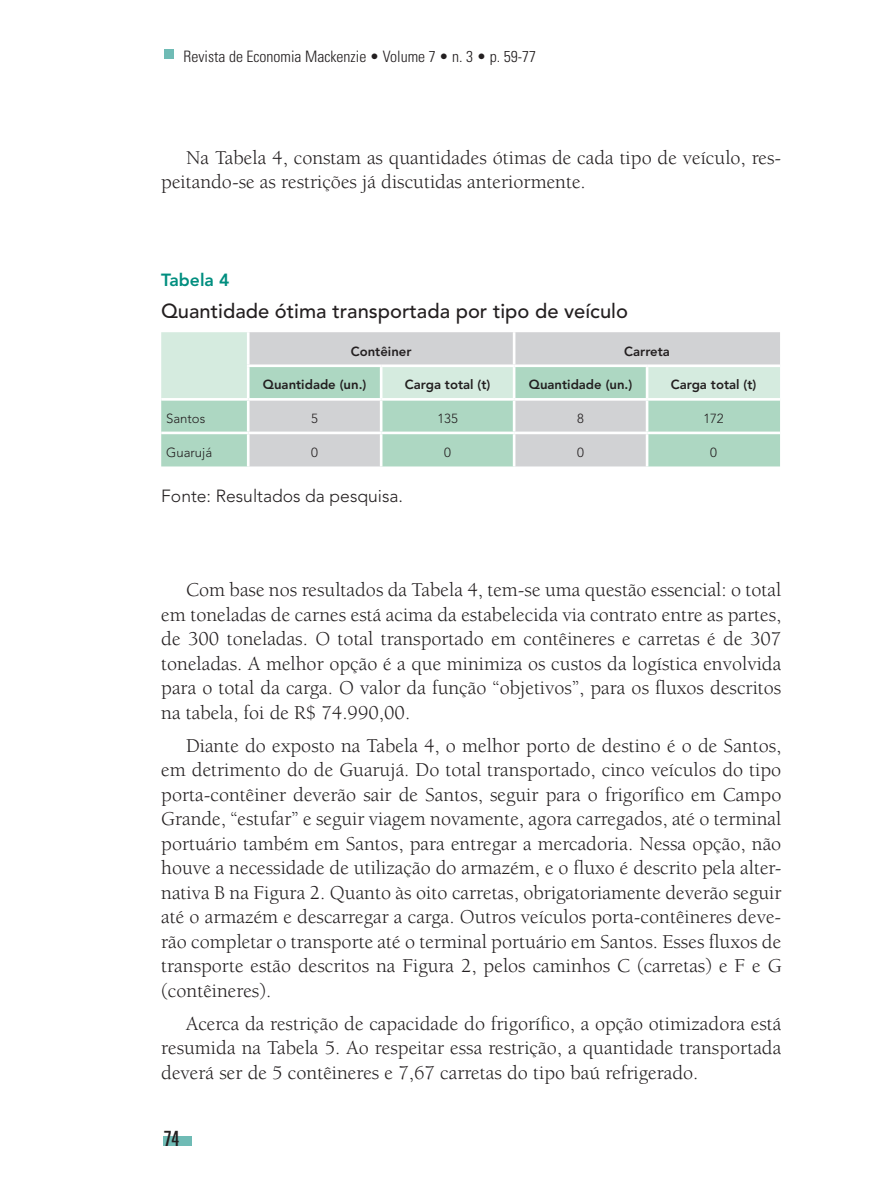
<style>
.page{position:relative;width:893px;height:1191px;background:#fff}
.page>*{position:absolute;margin:0;border:0;box-sizing:border-box;transform-origin:0 0}
.t1{font:ultra-condensed 21px "Univers";color:#231f20}
.t2{font:20.12px/24.5px "Berkeley";color:#231f20;text-align:justify}
.t3{font:500 20.12px "Avenir";color:#231f20}
.t4{font:300 17.5px "Avenir";color:#231f20}
.t5{font:800 17.5px "Avenir";color:#008e7f}
.t6{font:300 condensed 15.75px "Univers";color:#231f20}
.t7{font:800 13.12px "Avenir";color:#231f20}
.t8{font:300 13.12px "Avenir";color:#231f20}
</style>
<div class="page">
<div style="left:164px;top:1136px;width:28px;height:9px;background:#6fbbb5"></div>
<div style="left:164px;top:50px;width:9px;height:9px;background:#6fbbb5"></div>
<div style="left:161px;top:332px;width:86px;height:34px;background:#d5ebdf"></div>
<div style="left:250px;top:332px;width:530px;height:32px;background:#d1d2d4"></div>
<svg style="left:161px;top:366px;width:619px;height:100px;background:#bfd9cd"></svg>
<hr style="left:513px;top:332px;width:2px;height:32px;background:#fff">
<hr style="left:247px;top:364px;width:134px;height:3px;background:#fff">
<hr style="left:247px;top:367px;width:3px;height:31px;background:#fff">
<hr style="left:381px;top:364px;width:133px;height:3px;background:#fff">
<hr style="left:380px;top:367px;width:2px;height:31px;background:#fff">
<hr style="left:514px;top:364px;width:133px;height:3px;background:#fff">
<hr style="left:513px;top:367px;width:2px;height:31px;background:#fff">
<hr style="left:647px;top:364px;width:133px;height:3px;background:#fff">
<hr style="left:646px;top:367px;width:2px;height:31px;background:#fff">
<hr style="left:161px;top:398px;width:87px;height:3px;background:#fff">
<hr style="left:248px;top:398px;width:133px;height:3px;background:#fff">
<hr style="left:247px;top:401px;width:3px;height:30px;background:#fff">
<hr style="left:381px;top:398px;width:133px;height:3px;background:#fff">
<hr style="left:380px;top:401px;width:2px;height:30px;background:#fff">
<hr style="left:514px;top:398px;width:133px;height:3px;background:#fff">
<hr style="left:513px;top:401px;width:2px;height:30px;background:#fff">
<hr style="left:647px;top:398px;width:133px;height:3px;background:#fff">
<hr style="left:646px;top:401px;width:2px;height:30px;background:#fff">
<hr style="left:161px;top:431px;width:87px;height:3px;background:#fff">
<hr style="left:248px;top:431px;width:133px;height:3px;background:#fff">
<hr style="left:247px;top:434px;width:3px;height:32px;background:#fff">
<hr style="left:381px;top:431px;width:133px;height:3px;background:#fff">
<hr style="left:380px;top:434px;width:2px;height:32px;background:#fff">
<hr style="left:514px;top:431px;width:133px;height:3px;background:#fff">
<hr style="left:513px;top:434px;width:2px;height:32px;background:#fff">
<hr style="left:647px;top:431px;width:133px;height:3px;background:#fff">
<hr style="left:646px;top:434px;width:2px;height:32px;background:#fff">
<p class="t6" style="left:184px;top:47px;width:354px">Revista de Economia Mackenzie • Volume 7 • n. 3 • p. 59-77</p>
<p class="t2" style="left:161px;top:146px;width:622px;text-indent:25px">Na Tabela 4, constam as quantidades ótimas de cada tipo de veículo, res&shy;peitando‑se as restrições já discutidas anteriormente.</p>
<p class="t5" style="left:161px;top:269px;width:70px">Tabela 4</p>
<p class="t3" style="left:161px;top:299px;width:468px">Quantidade ótima transportada por tipo de veículo</p>
<p class="t7" style="left:351px;top:343px;width:62px">Contêiner</p>
<p class="t7" style="left:624px;top:343px;width:47px">Carreta</p>
<p class="t7" style="left:263px;top:377px;width:105px">Quantidade (un.)</p>
<p class="t7" style="left:405px;top:377px;width:87px">Carga total (t)</p>
<p class="t7" style="left:529px;top:377px;width:105px">Quantidade (un.)</p>
<p class="t7" style="left:671px;top:377px;width:87px">Carga total (t)</p>
<p class="t8" style="left:166px;top:411px;width:41px">Santos</p>
<p class="t8" style="left:311px;top:411px;width:8px">5</p>
<p class="t8" style="left:437px;top:411px;width:22px">135</p>
<p class="t8" style="left:577px;top:411px;width:8px">8</p>
<p class="t8" style="left:703px;top:411px;width:22px">172</p>
<p class="t8" style="left:166px;top:444px;width:47px">Guarujá</p>
<p class="t8" style="left:311px;top:444px;width:8px">0</p>
<p class="t8" style="left:444px;top:444px;width:8px">0</p>
<p class="t8" style="left:577px;top:444px;width:8px">0</p>
<p class="t8" style="left:710px;top:444px;width:8px">0</p>
<p class="t4" style="left:161px;top:486px;width:243px">Fonte: Resultados da pesquisa.</p>
<p class="t2" style="left:161px;top:578px;width:622px;text-indent:25px">Com base nos resultados da Tabela 4, tem‑se uma questão essencial: o total em toneladas de carnes está acima da estabelecida via contrato entre as partes, de 300 toneladas. O total transportado em contêineres e carretas é de 307 toneladas. A melhor opção é a que minimiza os custos da logística envolvida para o total da carga. O valor da função “objetivos”, para os fluxos descritos na tabela, foi de R$ 74.990,00.</p>
<p class="t2" style="left:161px;top:733px;width:622px;text-indent:25px">Diante do exposto na Tabela 4, o melhor porto de destino é o de Santos, em detrimento do de Guarujá. Do total transportado, cinco veículos do tipo porta‑contêiner deverão sair de Santos, seguir para o frigorífico em Campo Grande, “estufar” e seguir viagem novamente, agora carregados, até o terminal portuário também em Santos, para entregar a mercadoria. Nessa opção, não houve a necessidade de utilização do armazém, e o fluxo é descrito pela alter&shy;nativa B na Figura 2. Quanto às oito carretas, obrigatoriamente deverão seguir até o armazém e descarregar a carga. Outros veículos porta‑contêineres deve&shy;rão completar o transporte até o terminal portuário em Santos. Esses fluxos de transporte estão descritos na Figura 2, pelos caminhos C (carretas) e F e G (contêineres).</p>
<p class="t2" style="left:161px;top:1011px;width:622px;text-indent:25px">Acerca da restrição de capacidade do frigorífico, a opção otimizadora está resumida na Tabela 5. Ao respeitar essa restrição, a quantidade transportada deverá ser de 5 contêineres e 7,67 carretas do tipo baú refrigerado.</p>
<p class="t1" style="left:164px;top:1126px;width:17px">74</p>
</div>
